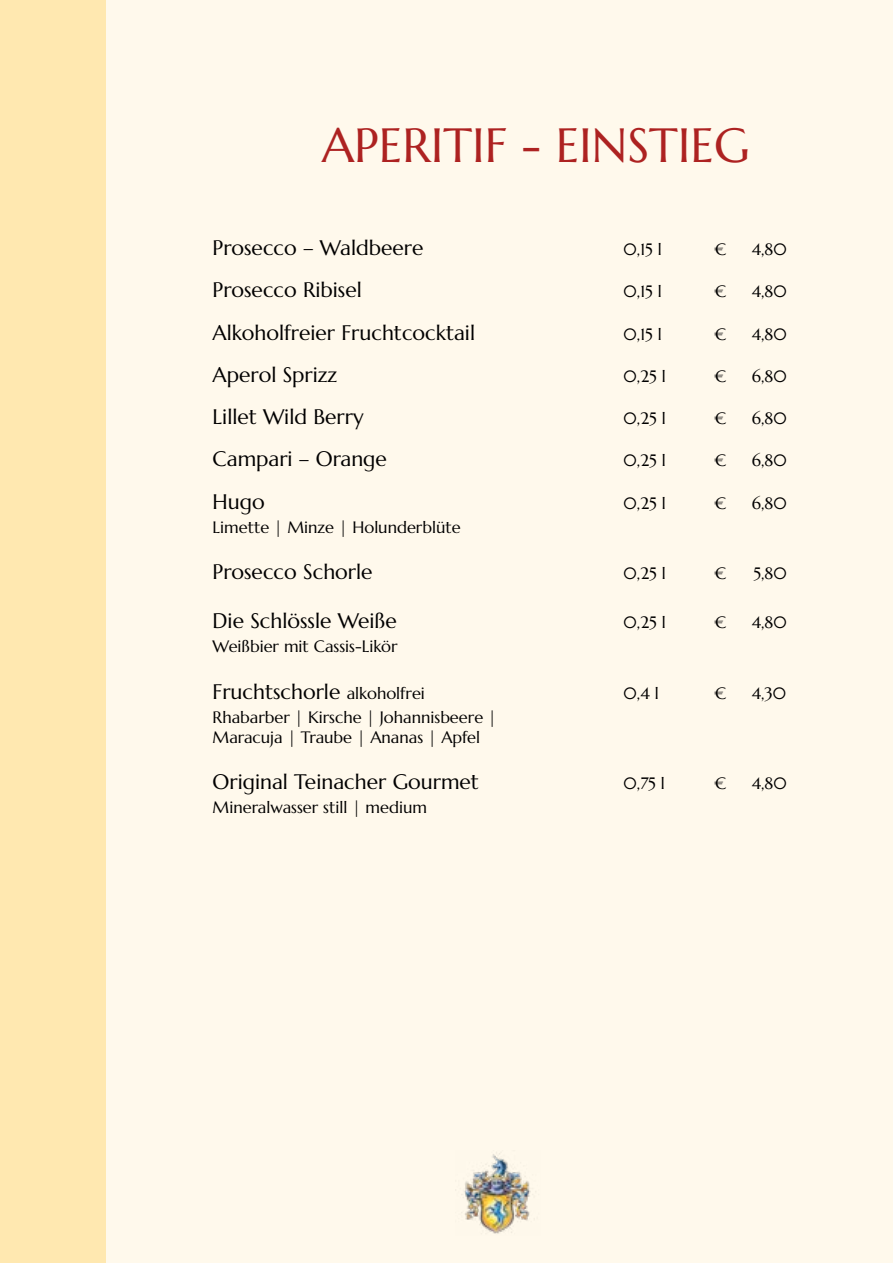
<style>
.page{position:relative;width:893px;height:1263px;background:#fff9ec}
.page>*{position:absolute;margin:0;border:0;box-sizing:border-box;transform-origin:0 0}
.t1{font:48px "Marcellus";color:#ad2221}
.t2{font:21px "Marcellus";color:#000}
.t3{font:16.5px/19.8px "Marcellus";color:#000}
.s1{font-size:16.5px}
</style>
<div class="page">
<img style="left:461px;top:1152px;width:70px;height:82px">
<div style="left:0;top:0;width:106px;height:1263px;background:#ffe8b0"></div>
<h1 class="t1" style="left:322px;top:115px;width:430px">APERITIF - EINSTIEG</h1>
<p class="t2" style="left:213px;top:235px;width:212px">Prosecco – Waldbeere</p>
<p class="t3" style="left:624px;top:240px;width:40px">0,15 l</p>
<p class="t3" style="left:714px;top:240px;width:14px">€</p>
<p class="t3" style="left:752px;top:240px;width:37px">4,80</p>
<p class="t2" style="left:213px;top:277px;width:151px">Prosecco Ribisel</p>
<p class="t3" style="left:624px;top:282px;width:40px">0,15 l</p>
<p class="t3" style="left:714px;top:282px;width:14px">€</p>
<p class="t3" style="left:752px;top:282px;width:37px">4,80</p>
<p class="t2" style="left:213px;top:319px;width:264px">Alkoholfreier Fruchtcocktail</p>
<p class="t3" style="left:624px;top:324px;width:40px">0,15 l</p>
<p class="t3" style="left:714px;top:324px;width:14px">€</p>
<p class="t3" style="left:752px;top:324px;width:37px">4,80</p>
<p class="t2" style="left:213px;top:361px;width:126px">Aperol Sprizz</p>
<p class="t3" style="left:624px;top:366px;width:44px">0,25 l</p>
<p class="t3" style="left:714px;top:366px;width:14px">€</p>
<p class="t3" style="left:752px;top:366px;width:36px">6,80</p>
<p class="t2" style="left:213px;top:404px;width:153px">Lillet Wild Berry</p>
<p class="t3" style="left:624px;top:408px;width:44px">0,25 l</p>
<p class="t3" style="left:714px;top:408px;width:14px">€</p>
<p class="t3" style="left:752px;top:408px;width:36px">6,80</p>
<p class="t2" style="left:213px;top:446px;width:176px">Campari – Orange</p>
<p class="t3" style="left:624px;top:451px;width:44px">0,25 l</p>
<p class="t3" style="left:714px;top:451px;width:14px">€</p>
<p class="t3" style="left:752px;top:451px;width:36px">6,80</p>
<p class="t2" style="left:213px;top:488px;width:54px">Hugo</p>
<p class="t3" style="left:624px;top:493px;width:44px">0,25 l</p>
<p class="t3" style="left:714px;top:493px;width:14px">€</p>
<p class="t3" style="left:752px;top:493px;width:36px">6,80</p>
<p class="t3" style="left:213px;top:517px;width:250px">Limette | Minze | Holunderblüte</p>
<p class="t2" style="left:213px;top:559px;width:161px">Prosecco Schorle</p>
<p class="t3" style="left:624px;top:563px;width:44px">0,25 l</p>
<p class="t3" style="left:714px;top:563px;width:14px">€</p>
<p class="t3" style="left:753px;top:563px;width:35px">5,80</p>
<p class="t2" style="left:213px;top:608px;width:186px">Die Schlössle Weiße</p>
<p class="t3" style="left:624px;top:613px;width:44px">0,25 l</p>
<p class="t3" style="left:714px;top:613px;width:14px">€</p>
<p class="t3" style="left:752px;top:613px;width:37px">4,80</p>
<p class="t3" style="left:213px;top:637px;width:187px">Weißbier mit Cassis-Likör</p>
<p class="t2" style="left:213px;top:678px;width:214px">Fruchtschorle <span class="s1">alkoholfrei</span></p>
<p class="t3" style="left:624px;top:683px;width:37px">0,4 l</p>
<p class="t3" style="left:714px;top:683px;width:14px">€</p>
<p class="t3" style="left:752px;top:683px;width:36px">4,30</p>
<p class="t3" style="left:213px;top:707px;width:285px">Rhabarber | Kirsche | Johannisbeere |<br>Maracuja | Traube | Ananas | Apfel</p>
<p class="t2" style="left:213px;top:769px;width:268px">Original Teinacher Gourmet</p>
<p class="t3" style="left:624px;top:773px;width:43px">0,75 l</p>
<p class="t3" style="left:714px;top:773px;width:14px">€</p>
<p class="t3" style="left:752px;top:773px;width:37px">4,80</p>
<p class="t3" style="left:213px;top:797px;width:216px">Mineralwasser still | medium</p>
</div>
